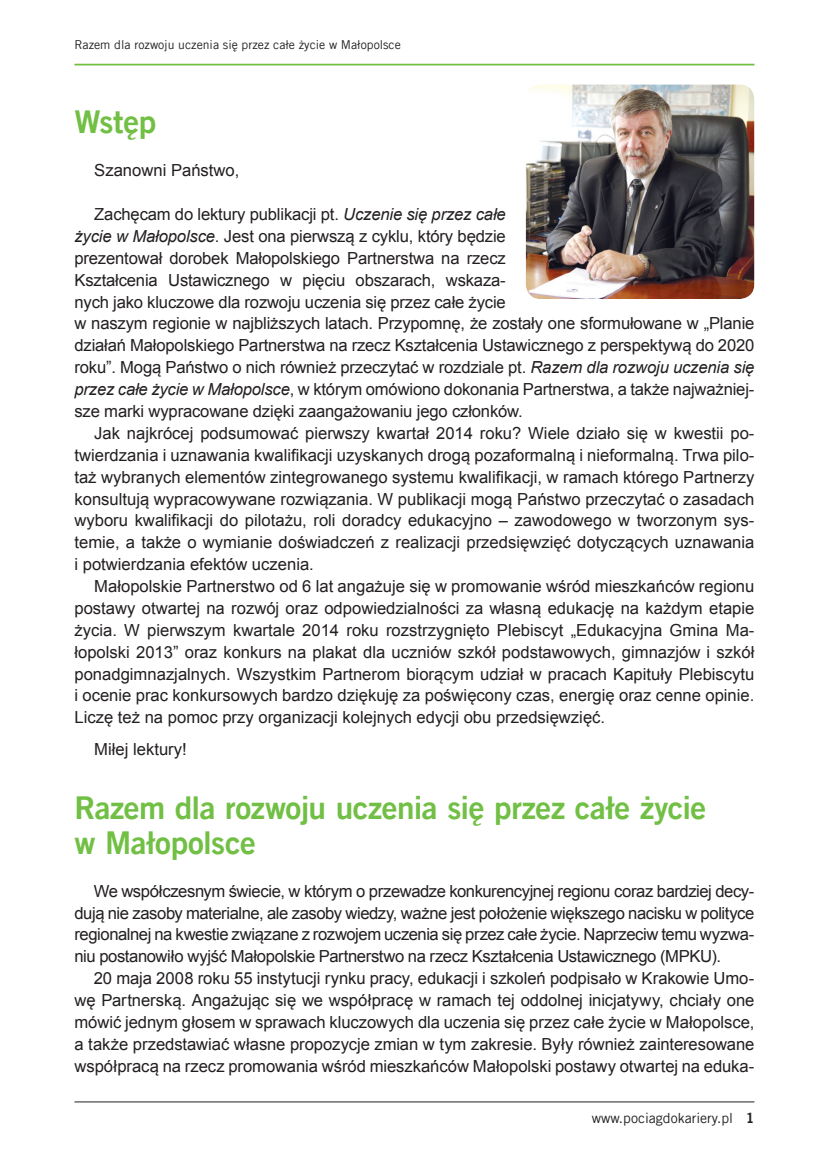
<style>
.page{position:relative;width:819px;height:1166px;background:#fff}
.page>*{position:absolute;margin:0;border:0;box-sizing:border-box;transform-origin:0 0}
.t1{font:31.5px/34.6px "Trade Gothic LT Com Bd 2";letter-spacing:-.01em;color:#71bf44}
.t2{font:16.62px/21.9px "Arial";letter-spacing:-.01em;color:#231f20;text-align:justify}
.t3{font:14px "Trade Gothic LT Com";color:#231f20}
.t4{font:12.25px "Trade Gothic LT Com";color:#231f20}
.s1{font-style:italic}
.s2{font-family:"Trade Gothic LT Com Bd 2"}
</style>
<div class="page">
<hr style="left:74px;top:64px;width:680px;height:1px;background:#71bf44">
<hr style="left:74px;top:1101px;width:680px;height:1px;background:#231f20">
<img style="left:525px;top:84px;width:229px;height:215px;border-radius:15px">
<p class="t4" style="left:74px;top:37px;width:328px">Razem dla rozwoju uczenia się przez całe życie w Małopolsce</p>
<h1 class="t1" style="left:74px;top:103px;width:83px">Wstęp</h1>
<p class="t2" style="left:94px;top:160px;width:147px">Szanowni Państwo,</p>
<p class="t2" style="left:74px;top:203px;width:681px;text-align:left;text-indent:20px">Zachęcam do lektury publikacji pt. <span class="s1">Uczenie się przez całe<br>życie w Małopolsce</span>. Jest ona pierwszą z cyklu, który będzie<br>prezentował dorobek Małopolskiego Partnerstwa na rzecz<br>Kształcenia Ustawicznego w pięciu obszarach, wskaza-<br>nych jako kluczowe dla rozwoju uczenia się przez całe życie<br>w naszym regionie w najbliższych latach. Przypomnę, że zostały one sformułowane w „Planie działań Małopolskiego Partnerstwa na rzecz Kształcenia Ustawicznego z perspektywą do 2020 roku”. Mogą Państwo o nich również przeczytać w rozdziale pt. <span class="s1">Razem dla rozwoju uczenia się przez całe życie w Małopolsce</span>, w którym omówiono dokonania Partnerstwa, a także najważniej&shy;sze marki wypracowane dzięki zaangażowaniu jego członków.</p>
<p class="t2" style="left:74px;top:422px;width:681px;text-indent:20px">Jak najkrócej podsumować pierwszy kwartał 2014 roku? Wiele działo się w kwestii po&shy;twierdzania i uznawania kwalifikacji uzyskanych drogą pozaformalną i nieformalną. Trwa pilo&shy;taż wybranych elementów zintegrowanego systemu kwalifikacji, w ramach którego Partnerzy konsultują wypracowywane rozwiązania. W publikacji mogą Państwo przeczytać o zasadach wyboru kwalifikacji do pilotażu, roli doradcy edukacyjno – zawodowego w tworzonym sys&shy;temie, a także o wymianie doświadczeń z realizacji przedsięwzięć dotyczących uznawania i potwierdzania efektów uczenia.</p>
<p class="t2" style="left:74px;top:575px;width:681px;text-indent:20px">Małopolskie Partnerstwo od 6 lat angażuje się w promowanie wśród mieszkańców regionu postawy otwartej na rozwój oraz odpowiedzialności za własną edukację na każdym etapie życia. W pierwszym kwartale 2014 roku rozstrzygnięto Plebiscyt „Edukacyjna Gmina Ma&shy;łopolski 2013” oraz konkurs na plakat dla uczniów szkół podstawowych, gimnazjów i szkół ponadgimnazjalnych. Wszystkim Partnerom biorącym udział w pracach Kapituły Plebiscytu i ocenie prac konkursowych bardzo dziękuję za poświęcony czas, energię oraz cenne opinie.<br>Liczę też na pomoc przy organizacji kolejnych edycji obu przedsięwzięć.</p>
<p class="t2" style="left:94px;top:738px;width:94px">Miłej lektury!</p>
<h1 class="t1" style="left:74px;top:790px;width:633px">Razem dla rozwoju uczenia się przez całe życie w Małopolsce</h1>
<p class="t2" style="left:74px;top:880px;width:681px;text-indent:19px">We współczesnym świecie, w którym o przewadze konkurencyjnej regionu coraz bardziej decy&shy;dują nie zasoby materialne, ale zasoby wiedzy, ważne jest położenie większego nacisku w polityce regionalnej na kwestie związane z rozwojem uczenia się przez całe życie. Naprzeciw temu wyzwa&shy;niu postanowiło wyjść Małopolskie Partnerstwo na rzecz Kształcenia Ustawicznego (MPKU).</p>
<p class="t2" style="left:74px;top:967px;width:681px;text-indent:19px">20 maja 2008 roku 55 instytucji rynku pracy, edukacji i szkoleń podpisało w Krakowie Umo&shy;wę Partnerską. Angażując się we współpracę w ramach tej oddolnej inicjatywy, chciały one mówić jednym głosem w sprawach kluczowych dla uczenia się przez całe życie w Małopolsce, a także przedstawiać własne propozycje zmian w tym zakresie. Były również zainteresowane współpracą na rzecz promowania wśród mieszkańców Małopolski postawy otwartej na eduka-</p>
<p class="t3" style="left:591px;top:1109px;width:164px">www.pociagdokariery.pl <span class="s2">1</span></p>
</div>
